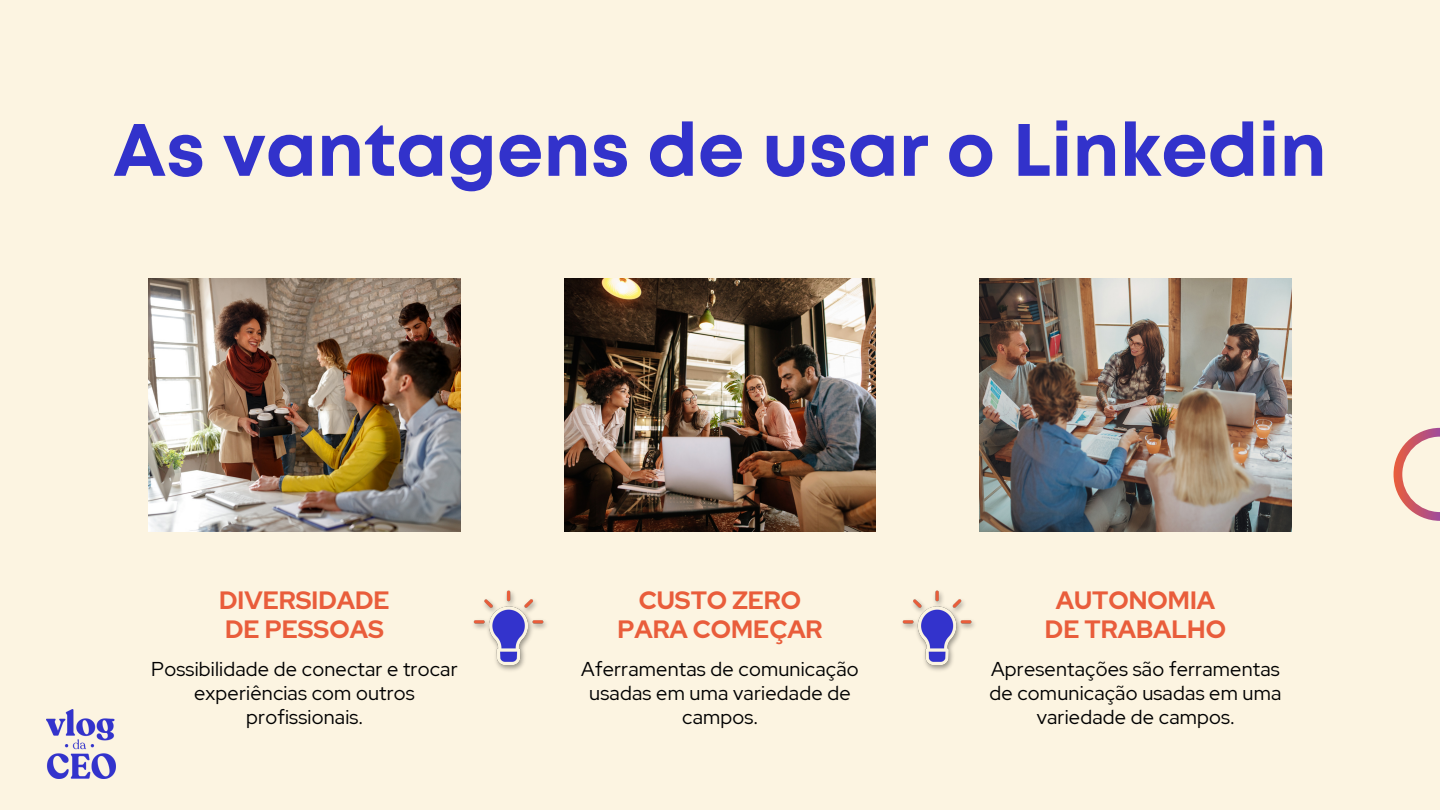
<style>
.page{position:relative;width:1440px;height:810px;background:#fcf4e1}
.page>*{position:absolute;margin:0;border:0;box-sizing:border-box;transform-origin:0 0}
.t1{font:700 74px "Mont";color:#3232cb}
.t2{font:700 25px "Red Hat Display";color:#e95d3b}
.t3{font:20px/24px "Red Hat Display";letter-spacing:.01em;color:#000;text-align:center}
</style>
<div class="page">
<img style="left:149px;top:279px;width:311px;height:253px">
<img style="left:564px;top:279px;width:312px;height:253px">
<img style="left:980px;top:279px;width:311px;height:253px">
<svg style="left:1394px;top:428px;width:46px;height:93px"></svg>
<img style="left:46px;top:709px;width:70px;height:69px">
<img style="left:473px;top:590px;width:74px;height:81px">
<img style="left:902px;top:590px;width:73px;height:81px">
<p class="t1" style="left:113px;top:122px;width:1215px">As vantagens de usar o Linkedin</p>
<p class="t2" style="left:219px;top:583px;width:172px">DIVERSIDADE</p>
<p class="t2" style="left:225px;top:613px;width:160px">DE PESSOAS</p>
<p class="t3" style="left:151px;top:657px;width:308px">Possibilidade de conectar e trocar experiências com outros profissionais.</p>
<p class="t2" style="left:639px;top:583px;width:164px">CUSTO ZERO</p>
<p class="t2" style="left:617px;top:613px;width:207px">PARA COMEÇAR</p>
<p class="t3" style="left:581px;top:657px;width:279px">Aferramentas de comunicação usadas em uma variedade de campos.</p>
<p class="t2" style="left:1056px;top:583px;width:161px">AUTONOMIA</p>
<p class="t2" style="left:1045px;top:613px;width:183px">DE TRABALHO</p>
<p class="t3" style="left:990px;top:657px;width:293px">Apresentações são ferramentas de comunicação usadas em uma variedade de campos.</p>
</div>
